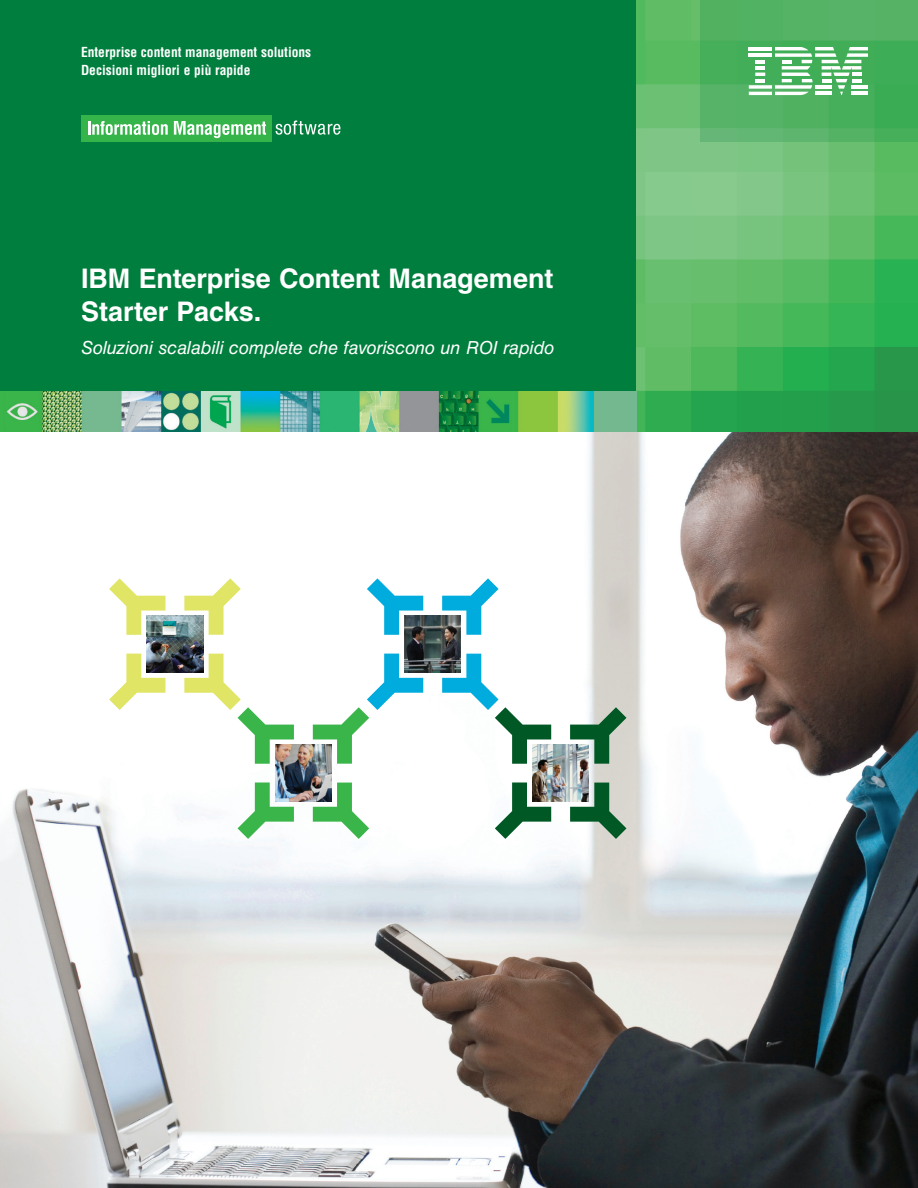
<style>
.page{position:relative;width:918px;height:1188px;background:#fff}
.page>*{position:absolute;margin:0;border:0;box-sizing:border-box;transform-origin:0 0}
.t1{font:700 27px/33px "Helvetica LT Std";letter-spacing:-.005em;color:#fff}
.Subtitle{font:italic 18px "Helvetica LT Std";letter-spacing:-.01em;color:#fff}
.Subject_Identifier{font:700 condensed 13.5px/18px "Helvetica LT Std";color:#fff}
</style>
<div class="page">
<div style="left:0;top:0;width:638px;height:431px;background:#007e3d"></div>
<img style="left:0;top:432px;width:918px;height:756px">
<img style="left:636px;top:0;width:282px;height:432px">
<img style="left:0;top:392px;width:594px;height:40px">
<div style="left:594px;top:392px;width:42px;height:40px;background:#73b88f"></div>
<svg style="left:184px;top:578px;width:57px;height:57px"></svg>
<svg style="left:109px;top:578px;width:56px;height:57px"></svg>
<svg style="left:109px;top:654px;width:56px;height:56px"></svg>
<svg style="left:184px;top:654px;width:110px;height:110px"></svg>
<svg style="left:313px;top:783px;width:56px;height:56px"></svg>
<svg style="left:238px;top:783px;width:56px;height:56px"></svg>
<img style="left:147px;top:616px;width:56px;height:56px">
<svg style="left:442px;top:578px;width:57px;height:57px"></svg>
<svg style="left:367px;top:578px;width:56px;height:57px"></svg>
<svg style="left:313px;top:654px;width:110px;height:110px"></svg>
<img style="left:404px;top:616px;width:57px;height:56px">
<svg style="left:570px;top:707px;width:56px;height:57px"></svg>
<svg style="left:442px;top:654px;width:109px;height:110px"></svg>
<svg style="left:570px;top:783px;width:56px;height:56px"></svg>
<svg style="left:495px;top:783px;width:56px;height:56px"></svg>
<img style="left:532px;top:745px;width:57px;height:56px">
<img style="left:275px;top:745px;width:57px;height:56px">
<svg style="left:700px;top:0;width:218px;height:142px;background:#4eb061"></svg>
<svg style="left:749px;top:47px;width:119px;height:48px"></svg>
<hr style="left:815px;top:92px;width:16px;height:3px;background:#fff">
<hr style="left:749px;top:92px;width:23px;height:3px;background:#fff">
<div style="left:81px;top:115px;width:190px;height:27px;background:#35b44a"></div>
<svg style="left:88px;top:121px;width:80px;height:14px"></svg>
<svg style="left:174px;top:121px;width:92px;height:17px"></svg>
<svg style="left:276px;top:121px;width:64px;height:14px"></svg>
<p class="Subject_Identifier" style="left:81px;top:43px;width:232px">Enterprise content management solutions<br>Decisioni migliori e più rapide</p>
<p class="t1" style="left:81px;top:261px;width:474px">IBM Enterprise Content Management<br>Starter Packs.</p>
<p class="Subtitle" style="left:81px;top:337px;width:475px">Soluzioni scalabili complete che favoriscono un ROI rapido</p>
</div>
